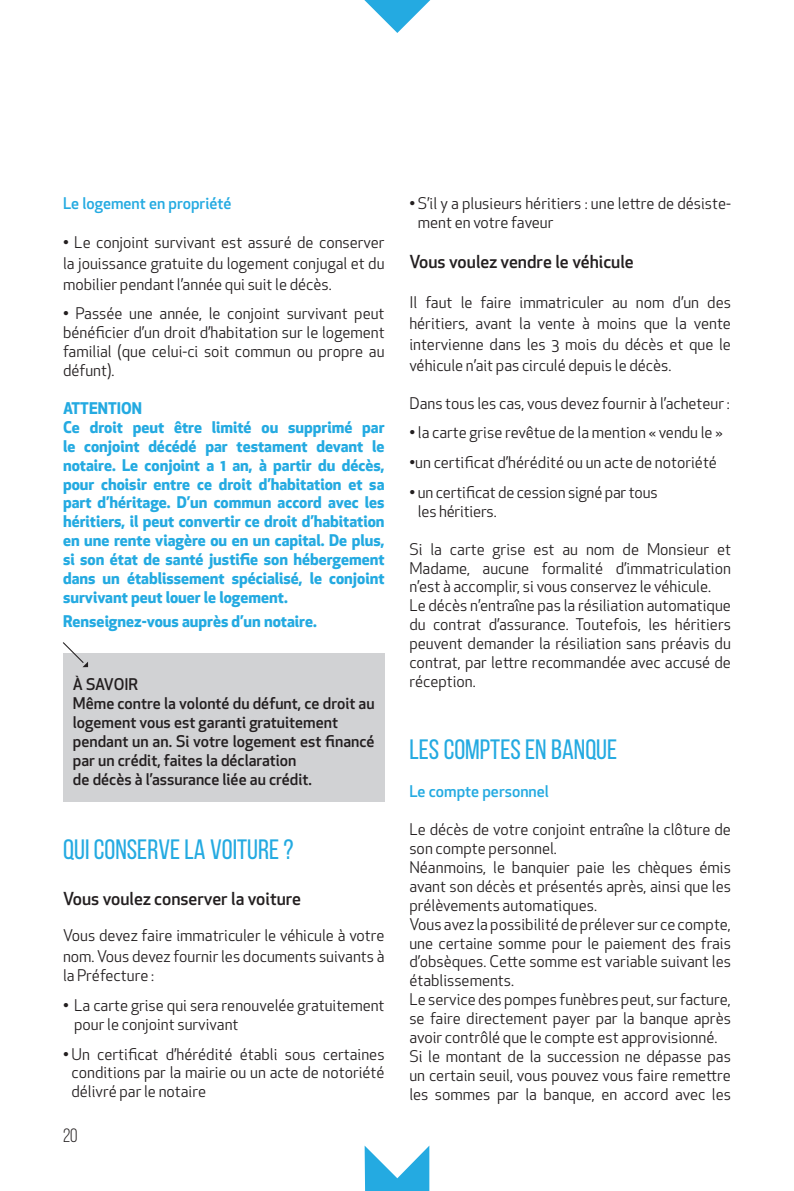
<style>
.page{position:relative;width:794px;height:1191px;background:#fff}
.page>*{position:absolute;margin:0;border:0;box-sizing:border-box;transform-origin:0 0}
.t1{font:28px "Bebas Neue";color:#24aae1}
.t2{font:19.25px "Bebas Neue";color:#231f20}
.t3{font:500 17.5px "Apex New";color:#231f20}
.t4{font:15.75px/18.9px "Apex New";color:#231f20}
.t5{font:700 15.75px/18.9px "Apex New";color:#24aae1}
.t6{font:500 15.75px/18.9px "Apex New";color:#231f20}
.t7{font:500 15.75px "Apex New";color:#24aae1}
</style>
<div class="page">
<div style="left:63px;top:653px;width:321px;height:148px;background:#d1d2d4"></div>
<svg style="left:63px;top:642px;width:25px;height:25px"></svg>
<svg style="left:365px;top:1146px;width:64px;height:45px"></svg>
<svg style="left:364px;top:0;width:66px;height:33px"></svg>
<p class="t7" style="left:63px;top:193px;width:170px">Le logement en propriété</p>
<p class="t4" style="left:63px;top:231px;width:323px;line-height:21px;text-align:justify">• Le conjoint survivant est assuré de conserver la jouissance gratuite du logement conjugal et du mobilier pendant l’année qui suit le décès.</p>
<p class="t4" style="left:63px;top:304px;width:323px;text-align:justify">• Passée une année, le conjoint survivant peut bénéficier d’un droit d’habitation sur le logement familial (que celui-ci soit commun ou propre au défunt).</p>
<p class="t5" style="left:63px;top:398px;width:323px">ATTENTION<br>Ce droit peut être limité ou supprimé par le conjoint décédé par testament devant le notaire. Le conjoint a 1 an, à partir du décès, pour choisir entre ce droit d’habitation et sa part d’héritage. D’un commun accord avec les héritiers, il peut convertir ce droit d’habitation en une rente viagère ou en un capital. De plus, si son état de santé justifie son hébergement dans un établissement spécialisé, le conjoint survivant peut louer le logement.</p>
<p class="t5" style="left:63px;top:611px;width:255px">Renseignez-vous auprès d’un notaire.</p>
<p class="t6" style="left:73px;top:675px;width:303px">À SAVOIR<br>Même contre la volonté du défunt, ce droit au logement vous est garanti gratuitement pendant un an. Si votre logement est financé par un crédit, faites la déclaration<br>de décès à l’assurance liée au crédit.</p>
<h1 class="t1" style="left:63px;top:833px;width:232px">QUI CONSERVE LA VOITURE ?</h1>
<p class="t3" style="left:63px;top:886px;width:240px">Vous voulez conserver la voiture</p>
<p class="t4" style="left:63px;top:925px;width:323px;line-height:21px">Vous devez faire immatriculer le véhicule à votre nom. Vous devez fournir les documents suivants à</p>
<p class="t4" style="left:63px;top:966px;width:93px">la Préfecture :</p>
<p class="t4" style="left:74px;top:995px;width:312px;text-indent:-11px">• La carte grise qui sera renouvelée gratuitement pour le conjoint survivant</p>
<p class="t4" style="left:72px;top:1044px;width:314px;text-align:justify;text-indent:-9px">• Un certificat d’hérédité établi sous certaines conditions par la mairie ou un acte de notoriété délivré par le notaire</p>
<p class="t2" style="left:63px;top:1125px;width:16px">20</p>
<p class="t4" style="left:418px;top:194px;width:314px;text-indent:-9px">• S’il y a plusieurs héritiers : une lettre de désiste&shy;ment en votre faveur</p>
<p class="t3" style="left:409px;top:250px;width:226px">Vous voulez vendre le véhicule</p>
<p class="t4" style="left:409px;top:291px;width:323px;line-height:21px;text-align:justify">Il faut le faire immatriculer au nom d’un des héritiers, avant la vente à moins que la vente intervienne dans les 3 mois du décès et que le véhicule n’ait pas circulé depuis le décès.</p>
<p class="t4" style="left:409px;top:393px;width:322px">Dans tous les cas, vous devez fournir à l’acheteur :</p>
<p class="t4" style="left:409px;top:423px;width:315px">• la carte grise revêtue de la mention « vendu le »</p>
<p class="t4" style="left:409px;top:453px;width:309px">•un certificat d’hérédité ou un acte de notoriété</p>
<p class="t4" style="left:418px;top:483px;width:241px;text-indent:-9px">• un certificat de cession signé par tous les héritiers.</p>
<p class="t4" style="left:409px;top:539px;width:323px">Si la carte grise est au nom de Monsieur et Madame, aucune formalité d’immatriculation n’est à accomplir, si vous conservez le véhicule.<br>Le décès n’entraîne pas la résiliation automatique du contrat d’assurance. Toutefois, les héritiers peuvent demander la résiliation sans préavis du contrat, par lettre recommandée avec accusé de réception.</p>
<h1 class="t1" style="left:409px;top:734px;width:209px">LES COMPTES EN BANQUE</h1>
<p class="t7" style="left:409px;top:781px;width:141px">Le compte personnel</p>
<p class="t4" style="left:409px;top:820px;width:323px">Le décès de votre conjoint entraîne la clôture de son compte personnel.<br>Néanmoins, le banquier paie les chèques émis avant son décès et présentés après, ainsi que les prélèvements automatiques.<br>Vous avez la possibilité de prélever sur ce compte, une certaine somme pour le paiement des frais d’obsèques. Cette somme est variable suivant les établissements.<br>Le service des pompes funèbres peut, sur facture, se faire directement payer par la banque après avoir contrôlé que le compte est approvisionné.<br>Si le montant de la succession ne dépasse pas un certain seuil, vous pouvez vous faire remettre les sommes par la banque, en accord avec les</p>
</div>
